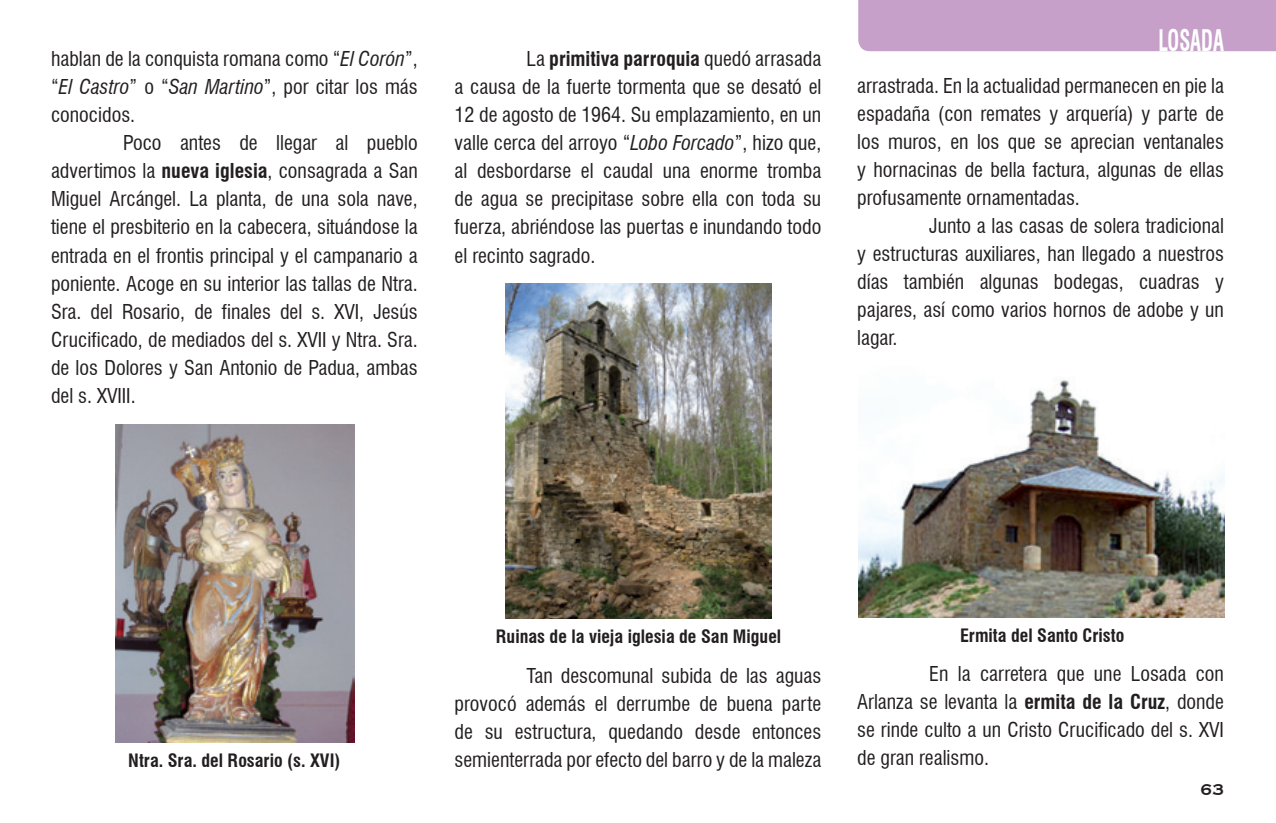
<style>
.page{position:relative;width:1276px;height:823px;background:#fff}
.page>*{position:absolute;margin:0;border:0;box-sizing:border-box;transform-origin:0 0}
.t1{font:700 condensed 29px "Swiss 721 BT";color:#fff;scale:.69 1}
.t2{font:condensed 20px/28px "Swiss 721 BT";color:#231f20;text-align:justify}
.t3{font:700 20px "Copperplate Gothic BT";color:#231f20}
.t4{font:700 condensed 18px "Swiss 721 BT";color:#231f20}
.s1{font-style:italic}
.s2{font-weight:700}
</style>
<div class="page">
<img style="left:116px;top:424px;width:238px;height:317px">
<img style="left:505px;top:283px;width:266px;height:335px">
<img style="left:859px;top:379px;width:365px;height:237px">
<div style="left:858px;top:0;width:418px;height:51px;background:#c7a0c9"></div>
<p class="t2" style="left:51px;top:45px;width:368px">hablan de la conquista romana como “<span class="s1">El Corón</span>”, “<span class="s1">El Castro</span>” o “<span class="s1">San Martino</span>”, por citar los más conocidos.</p>
<p class="t2" style="left:51px;top:129px;width:368px;text-indent:72px">Poco antes de llegar al pueblo advertimos la <span class="s2">nueva iglesia</span>, consagrada a San Miguel Arcángel. La planta, de una sola nave, tiene el presbiterio en la cabecera, situándose la entrada en el frontis principal y el campanario a poniente. Acoge en su interior las tallas de Ntra.<br>Sra. del Rosario, de finales del s. XVI, Jesús Crucificado, de mediados del s. XVII y Ntra. Sra. de los Dolores y San Antonio de Padua, ambas del s. XVIII.</p>
<p class="t2" style="left:454px;top:45px;width:368px;text-indent:72px">La <span class="s2">primitiva parroquia</span> quedó arrasada a causa de la fuerte tormenta que se desató el 12 de agosto de 1964. Su emplazamiento, en un valle cerca del arroyo “<span class="s1">Lobo Forcado</span>”, hizo que, al desbordarse el caudal una enorme tromba de agua se precipitase sobre ella con toda su fuerza, abriéndose las puertas e inundando todo el recinto sagrado.</p>
<p class="t1" style="left:1158px;top:23px;width:96px">LOSADA</p>
<p class="t2" style="left:857px;top:71px;width:368px">arrastrada. En la actualidad permanecen en pie la espadaña (con remates y arquería) y parte de los muros, en los que se aprecian ventanales y hornacinas de bella factura, algunas de ellas profusamente ornamentadas.</p>
<p class="t2" style="left:857px;top:211px;width:368px;text-indent:72px">Junto a las casas de solera tradicional y estructuras auxiliares, han llegado a nuestros días también algunas bodegas, cuadras y pajares, así como varios hornos de adobe y un lagar.</p>
<p class="t4" style="left:496px;top:625px;width:287px">Ruinas de la vieja iglesia de San Miguel</p>
<p class="t4" style="left:960px;top:624px;width:166px">Ermita del Santo Cristo</p>
<p class="t2" style="left:454px;top:661px;width:368px;text-indent:72px">Tan descomunal subida de las aguas provocó además el derrumbe de buena parte de su estructura, quedando desde entonces</p>
<p class="t4" style="left:128px;top:749px;width:214px">Ntra. Sra. del Rosario (s. XVI)</p>
<p class="t2" style="left:454px;top:745px;width:368px">semienterrada por efecto del barro y de la maleza</p>
<p class="t2" style="left:857px;top:659px;width:368px;text-indent:72px">En la carretera que une Losada con Arlanza se levanta la <span class="s2">ermita de la Cruz</span>, donde se rinde culto a un Cristo Crucificado del s. XVI de gran realismo.</p>
<p class="t3" style="left:1199px;top:778px;width:27px">63</p>
</div>
